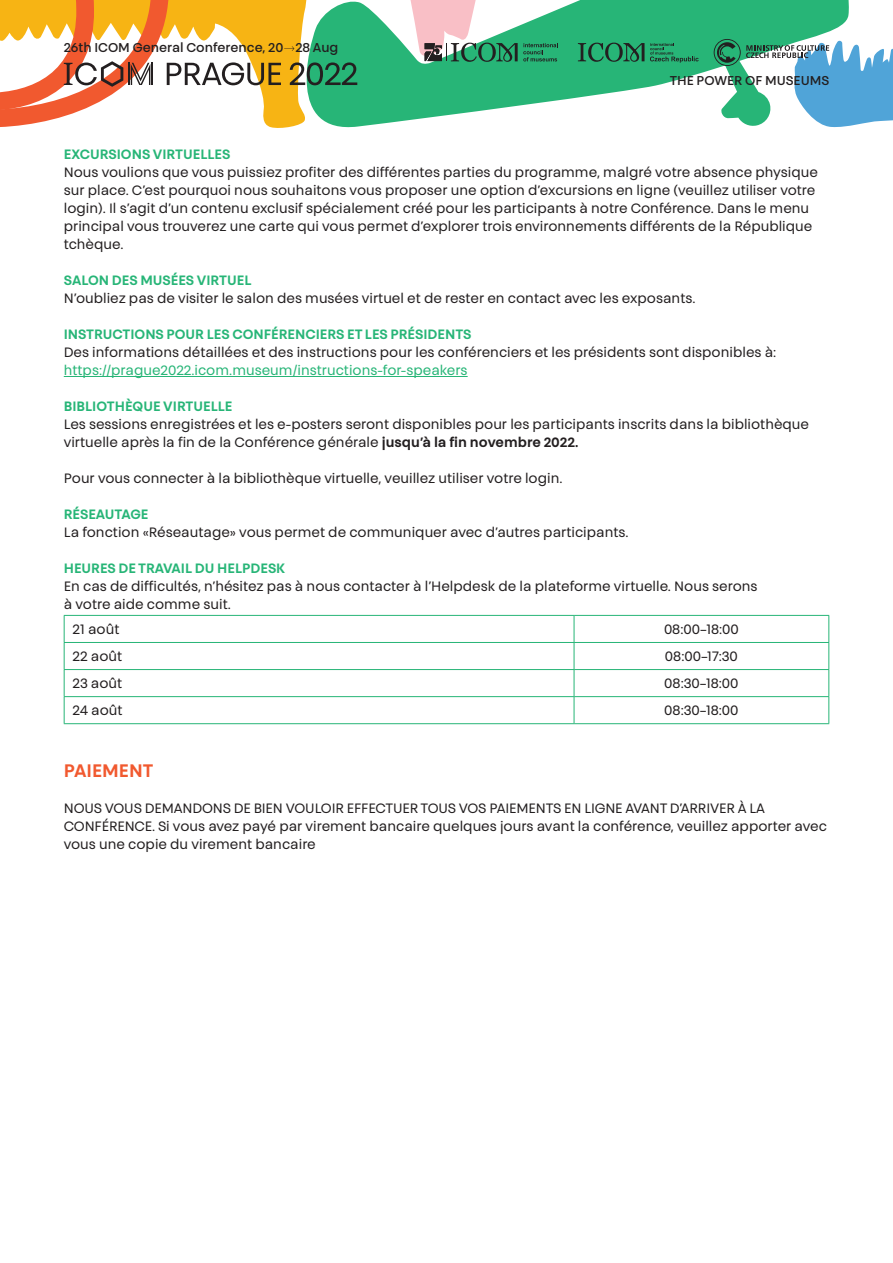
<style>
.page{position:relative;width:893px;height:1263px;background:#fff}
.page>*{position:absolute;margin:0;border:0;box-sizing:border-box;transform-origin:0 0}
.ICOM_mezitit{font:600 18px "Touche";color:#f1592f}
.ICOM_text_9_12{font:13.5px/18px "Touche";color:#231f20}
.ICOM_text_9_12-2{font:600 13.5px "Touche";color:#27b577}
.ICOM_text_9_12-3{font:13.5px "Touche";color:#27b577}
.t1{font:500 12.75px "Touche";color:#231f20}
.s1{font-weight:600}
</style>
<div class="page">
<svg style="left:357px;top:0;width:357px;height:127px;fill:#27b577"></svg>
<svg style="left:376px;top:0;width:182px;height:62px"></svg>
<svg style="left:578px;top:43px;width:66px;height:19px"></svg>
<svg style="left:650px;top:43px;width:49px;height:20px"></svg>
<svg style="left:0;top:0;width:357px;height:128px"></svg>
<svg style="left:714px;top:0;width:179px;height:128px"></svg>
<hr style="left:64px;top:376px;width:404px;height:1px;background:#27b577">
<hr style="left:64px;top:615px;width:510px;height:1px;background:#27b577">
<hr style="left:574px;top:615px;width:255px;height:1px;background:#27b577">
<hr style="left:64px;top:642px;width:510px;height:1px;background:#27b577">
<hr style="left:64px;top:669px;width:510px;height:1px;background:#27b577">
<hr style="left:574px;top:642px;width:255px;height:1px;background:#27b577">
<hr style="left:574px;top:669px;width:255px;height:1px;background:#27b577">
<svg style="left:64px;top:616px;width:1px;height:107px"></svg>
<hr style="left:64px;top:696px;width:510px;height:1px;background:#27b577">
<hr style="left:64px;top:723px;width:510px;height:1px;background:#27b577">
<svg style="left:574px;top:616px;width:1px;height:107px"></svg>
<hr style="left:574px;top:696px;width:255px;height:1px;background:#27b577">
<svg style="left:828px;top:616px;width:1px;height:107px"></svg>
<hr style="left:574px;top:723px;width:255px;height:1px;background:#27b577">
<p class="t1" style="left:64px;top:40px;width:276px">26th ICOM General Conference, 20 28 Aug</p>
<p class="t1" style="left:670px;top:73px;width:161px">THE POWER OF MUSEUMS</p>
<p class="ICOM_text_9_12-2" style="left:64px;top:146px;width:168px">EXCURSIONS VIRTUELLES</p>
<p class="ICOM_text_9_12" style="left:64px;top:163px;width:756px">Nous voulions que vous puissiez profiter des différentes parties du programme, malgré votre absence physique sur place. C’est pourquoi nous souhaitons vous proposer une option d’excursions en ligne (veuillez utiliser votre login). Il s’agit d’un contenu exclusif spécialement créé pour les participants à notre Conférence. Dans le menu principal vous trouverez une carte qui vous permet d’explorer trois environnements différents de la République tchèque.</p>
<p class="ICOM_text_9_12-2" style="left:64px;top:272px;width:189px">SALON DES MUSÉES VIRTUEL</p>
<p class="ICOM_text_9_12" style="left:64px;top:289px;width:633px">N’oubliez pas de visiter le salon des musées virtuel et de rester en contact avec les exposants.</p>
<p class="ICOM_text_9_12-2" style="left:64px;top:326px;width:409px">INSTRUCTIONS POUR LES CONFÉRENCIERS ET LES PRÉSIDENTS</p>
<p class="ICOM_text_9_12" style="left:64px;top:343px;width:714px">Des informations détaillées et des instructions pour les conférenciers et les présidents sont disponibles à:</p>
<p class="ICOM_text_9_12-3" style="left:64px;top:362px;width:405px">https://prague2022.icom.museum/instructions-for-speakers</p>
<p class="ICOM_text_9_12-2" style="left:64px;top:398px;width:170px">BIBLIOTHÈQUE VIRTUELLE</p>
<p class="ICOM_text_9_12" style="left:64px;top:415px;width:747px">Les sessions enregistrées et les e-posters seront disponibles pour les participants inscrits dans la bibliothèque virtuelle après la fin de la Conférence générale <span class="s1">jusqu’à la fin novembre 2022.</span></p>
<p class="ICOM_text_9_12" style="left:64px;top:469px;width:500px">Pour vous connecter à la bibliothèque virtuelle, veuillez utiliser votre login.</p>
<p class="ICOM_text_9_12-2" style="left:64px;top:506px;width:86px">RÉSEAUTAGE</p>
<p class="ICOM_text_9_12" style="left:64px;top:523px;width:566px">La fonction «Réseautage» vous permet de communiquer avec d’autres participants.</p>
<p class="ICOM_text_9_12-2" style="left:64px;top:560px;width:223px">HEURES DE TRAVAIL DU HELPDESK</p>
<p class="ICOM_text_9_12" style="left:64px;top:577px;width:695px">En cas de difficultés, n’hésitez pas à nous contacter à l’Helpdesk de la plateforme virtuelle. Nous serons</p>
<p class="ICOM_text_9_12" style="left:64px;top:595px;width:169px">à votre aide comme suit.</p>
<p class="ICOM_text_9_12" style="left:73px;top:620px;width:48px">21 août</p>
<p class="ICOM_text_9_12" style="left:664px;top:620px;width:76px">08:00–18:00</p>
<p class="ICOM_text_9_12" style="left:73px;top:647px;width:51px">22 août</p>
<p class="ICOM_text_9_12" style="left:665px;top:647px;width:75px">08:00–17:30</p>
<p class="ICOM_text_9_12" style="left:73px;top:674px;width:51px">23 août</p>
<p class="ICOM_text_9_12" style="left:664px;top:674px;width:76px">08:30–18:00</p>
<p class="ICOM_text_9_12" style="left:73px;top:701px;width:52px">24 août</p>
<p class="ICOM_text_9_12" style="left:664px;top:701px;width:76px">08:30–18:00</p>
<p class="ICOM_mezitit" style="left:64px;top:759px;width:91px">PAIEMENT</p>
<p class="ICOM_text_9_12" style="left:64px;top:799px;width:765px">NOUS VOUS DEMANDONS DE BIEN VOULOIR EFFECTUER TOUS VOS PAIEMENTS EN LIGNE AVANT D’ARRIVER À LA<br>CONFÉRENCE. Si vous avez payé par virement bancaire quelques jours avant la conférence, veuillez apporter avec vous une copie du virement bancaire</p>
</div>
